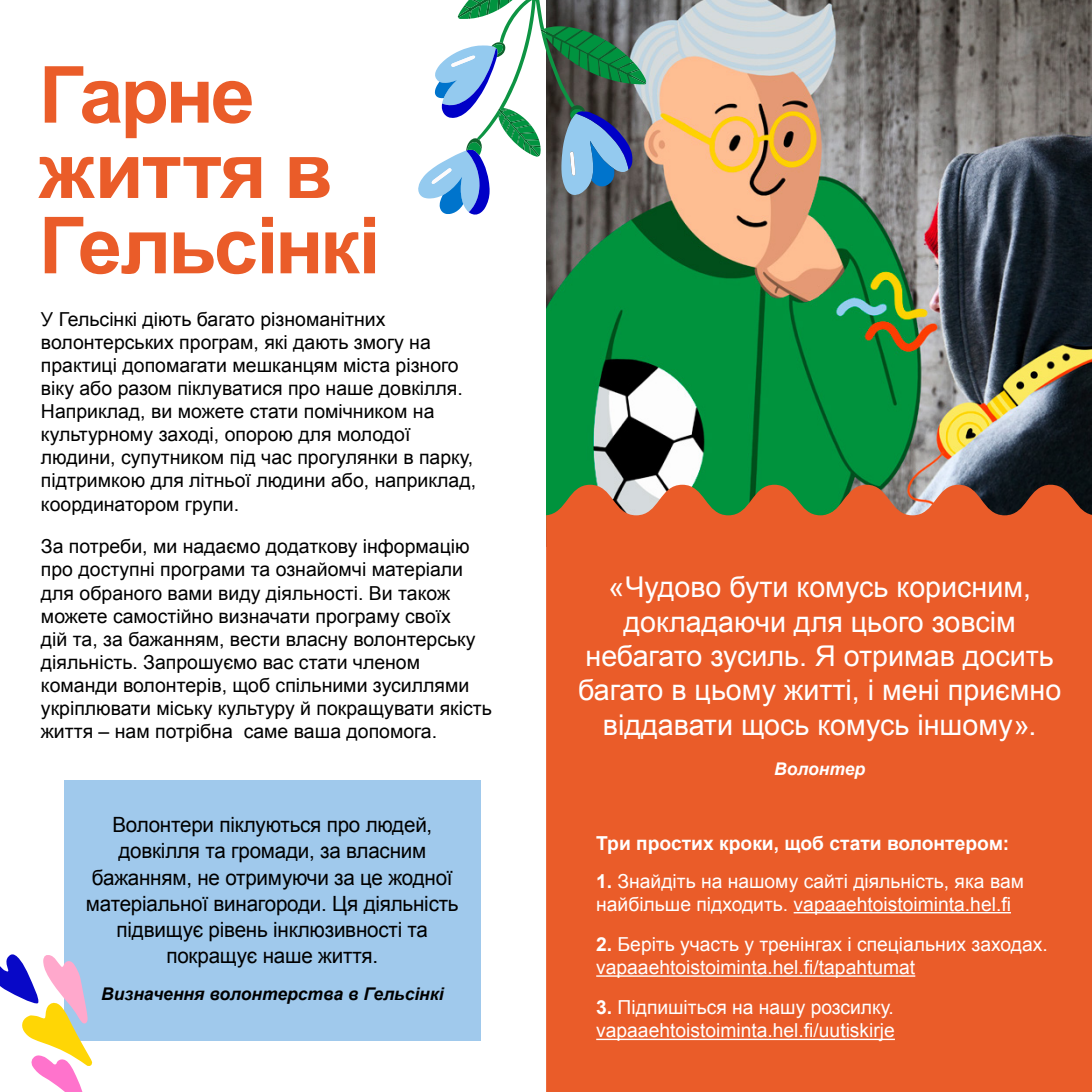
<style>
.page{position:relative;width:1092px;height:1092px;background:#fff}
.page>*{position:absolute;margin:0;border:0;box-sizing:border-box;transform-origin:0 0}
.t1{font:700 78.75px/75.2px "Arial";letter-spacing:-.04em;color:#ea5c29}
.t2{font:28.7px/34.3px "Arial";color:#fff;text-align:center}
.t3{font:21px/26.2px "Arial";letter-spacing:-.01em;color:#000;text-align:center}
.t4{font:19.25px/23.1px "Arial";color:#000}
.t5{font:19.25px/23.1px "Arial";color:#fff}
.t6{font:700 19.25px "Arial";color:#fff}
.t7{font:italic 700 17.5px "Arial";color:#000}
.t8{font:italic 700 17.5px "Arial";color:#fff}
.s1{font-weight:700}
</style>
<div class="page">
<div style="left:64px;top:780px;width:416px;height:260px;background:#a0c9ec"></div>
<img style="left:546px;top:0;width:545px;height:484px">
<div style="left:546px;top:484px;width:545px;height:607px;background:#ea5c29"></div>
<hr style="left:793px;top:911px;width:217px;height:2px;background:#fff">
<hr style="left:596px;top:975px;width:319px;height:1px;background:#fff">
<hr style="left:596px;top:1038px;width:298px;height:1px;background:#fff">
<svg style="left:418px;top:0;width:228px;height:215px"></svg>
<svg style="left:0;top:954px;width:92px;height:137px"></svg>
<h1 class="t1" style="left:38px;top:60px;width:343px">Гарне життя в<br>Гельсінкі</h1>
<p class="t4" style="left:41px;top:307px;width:436px">У Гельсінкі діють багато різноманітних волонтерських програм, які дають змогу на практиці допомагати мешканцям міста різного віку або разом піклуватися про наше довкілля.<br>Наприклад, ви можете стати помічником на культурному заході, опорою для молодої людини, супутником під час прогулянки в парку, підтримкою для літньої людини або, наприклад, координатором групи.</p>
<p class="t4" style="left:41px;top:535px;width:452px">За потреби, ми надаємо додаткову інформацію про доступні програми та ознайомчі матеріали для обраного вами виду діяльності. Ви також можете самостійно визначати програму своїх<br>дій та, за бажанням, вести власну волонтерську діяльність. Запрошуємо вас стати членом команди волонтерів, щоб спільними зусиллями укріплювати міську культуру й покращувати якість життя – нам потрібна саме ваша допомога.</p>
<p class="t3" style="left:86px;top:811px;width:374px">Волонтери піклуються про людей, довкілля та громади, за власним бажанням, не отримуючи за це жодної матеріальної винагороди. Ця діяльність підвищує рівень інклюзивності та покращує наше життя.</p>
<p class="t7" style="left:101px;top:982px;width:344px">Визначення волонтерства в Гельсінкі</p>
<h2 class="t2" style="left:578px;top:570px;width:485px">«Чудово бути комусь корисним, докладаючи для цього зовсім небагато зусиль. Я отримав досить багато в цьому житті, і мені приємно віддавати щось комусь іншому».</h2>
<p class="t8" style="left:774px;top:757px;width:92px">Волонтер</p>
<p class="t6" style="left:596px;top:830px;width:414px">Три простих кроки, щоб стати волонтером:</p>
<p class="t5" style="left:596px;top:869px;width:429px"><span class="s1">1.</span> Знайдіть на нашому сайті діяльність, яка вам найбільше підходить. vapaaehtoistoiminta.hel.fi</p>
<p class="t5" style="left:596px;top:932px;width:453px"><span class="s1">2.</span> Беріть участь у тренінгах і спеціальних заходах. vapaaehtoistoiminta.hel.fi/tapahtumat</p>
<p class="t5" style="left:596px;top:996px;width:300px"><span class="s1">3.</span> Підпишіться на нашу розсилку. vapaaehtoistoiminta.hel.fi/uutiskirje</p>
</div>
